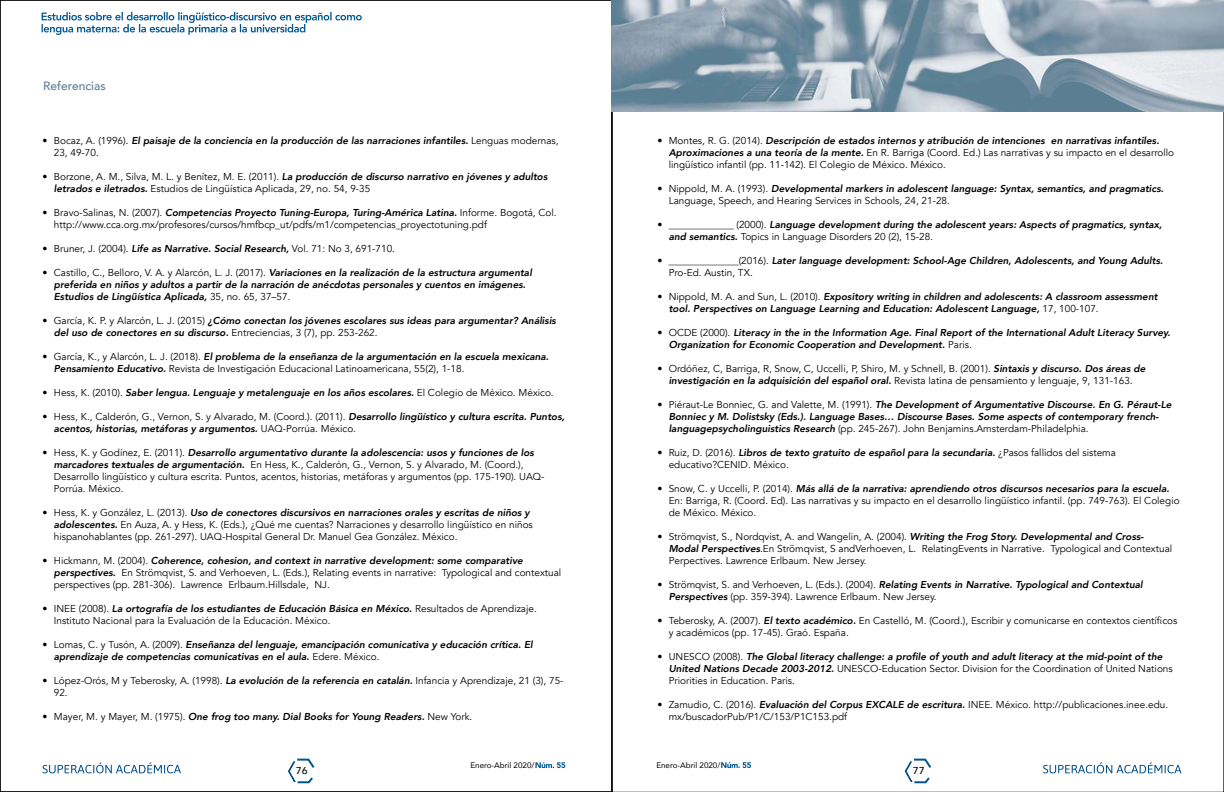
<style>
.page{position:relative;width:1224px;height:792px;background:#fff}
.page>*{position:absolute;margin:0;border:0;box-sizing:border-box;transform-origin:0 0}
.t1{font:500 12px "Avenir";color:#5b8093}
.t2{font:10px/12px "Avenir";color:#000}
.t3{font:italic 800 10px/12px "Avenir";color:#000}
.t4{font:500 10px "Avenir Next";color:#000}
.t5{font:8px "Avenir";color:#000}
.s1{font-weight:400;font-style:normal}
.s2{font-weight:800;font-style:italic}
</style>
<div class="page">
<svg style="left:43px;top:762px;width:138px;height:11px"></svg>
<svg style="left:1043px;top:762px;width:138px;height:11px"></svg>
<svg style="left:42px;top:12px;width:320px;height:23px"></svg>
<svg style="left:288px;top:758px;width:27px;height:26px"></svg>
<svg style="left:904px;top:758px;width:28px;height:26px"></svg>
<svg style="left:535px;top:762px;width:30px;height:6px"></svg>
<svg style="left:721px;top:762px;width:30px;height:6px"></svg>
<img style="left:611px;top:0;width:613px;height:111px">
<p class="t1" style="left:43px;top:76px;width:64px">Referencias</p>
<p class="t3" style="left:54px;top:135px;width:506px;text-indent:-11px"><span class="s1">• Bocaz, A. (1996).</span> El paisaje de la conciencia en la producción de las narraciones infantiles. <span class="s1">Lenguas modernas,<br>23, 49-70.</span></p>
<p class="t2" style="left:54px;top:171px;width:495px;text-indent:-11px">• Borzone, A. M., Silva, M. L. y Benítez, M. E. (2011). <span class="s2">La producción de discurso narrativo en jóvenes y adultos letrados e iletrados.</span> Estudios de Lingüística Aplicada, 29, no. 54, 9-35</p>
<p class="t2" style="left:54px;top:207px;width:504px;text-indent:-11px">• Bravo-Salinas, N. (2007). <span class="s2">Competencias Proyecto Tuning-Europa, Turing-América Latina.</span> Informe. Bogotá, Col. http://www.cca.org.mx/profesores/cursos/hmfbcp_ut/pdfs/m1/competencias_proyectotuning.pdf</p>
<p class="t2" style="left:43px;top:243px;width:354px">• Bruner, J. (2004). <span class="s2">Life as Narrative. Social Research,</span> Vol. 71: No 3, 691-710.</p>
<p class="t3" style="left:54px;top:267px;width:480px;text-indent:-11px"><span class="s1">• Castillo, C., Belloro, V. A. y Alarcón, L. J. (2017).</span> Variaciones en la realización de la estructura argumental preferida en niños y adultos a partir de la narración de anécdotas personales y cuentos en imágenes.<br>Estudios de Lingüística Aplicada, <span class="s1">35, no. 65, 37–57.</span></p>
<p class="t3" style="left:54px;top:315px;width:504px;text-indent:-11px"><span class="s1">• García, K. P. y Alarcón, L. J. (2015)</span> ¿Cómo conectan los jóvenes escolares sus ideas para argumentar? Análisis del uso de conectores en su discurso. <span class="s1">Entreciencias, 3 (7), pp. 253-262.</span></p>
<p class="t2" style="left:54px;top:351px;width:497px;text-indent:-11px">• García, K., y Alarcón, L. J. (2018). <span class="s2">El problema de la enseñanza de la argumentación en la escuela mexicana.<br>Pensamiento Educativo.</span> Revista de Investigación Educacional Latinoamericana, 55(2), 1-18.</p>
<p class="t3" style="left:43px;top:387px;width:513px"><span class="s1">• Hess, K. (2010).</span> Saber lengua. Lenguaje y metalenguaje en los años escolares. <span class="s1">El Colegio de México. México.</span></p>
<p class="t3" style="left:54px;top:411px;width:512px;text-indent:-11px"><span class="s1">• Hess, K., Calderón, G., Vernon, S. y Alvarado, M. (Coord.). (2011).</span> Desarrollo lingüístico y cultura escrita. Puntos, acentos, historias, metáforas y argumentos. <span class="s1">UAQ-Porrúa. México.</span></p>
<p class="t2" style="left:54px;top:447px;width:492px;text-indent:-11px">• Hess, K. y Godínez, E. (2011). <span class="s2">Desarrollo argumentativo durante la adolescencia: usos y funciones de los marcadores textuales de argumentación.</span> En Hess, K., Calderón, G., Vernon, S. y Alvarado, M. (Coord.), Desarrollo lingüístico y cultura escrita. Puntos, acentos, historias, metáforas y argumentos (pp. 175-190). UAQ-Porrúa. México.</p>
<p class="t2" style="left:54px;top:507px;width:481px;text-indent:-11px">• Hess, K. y González, L. (2013). <span class="s2">Uso de conectores discursivos en narraciones orales y escritas de niños y adolescentes.</span> En Auza, A. y Hess, K. (Eds.), ¿Qué me cuentas? Narraciones y desarrollo lingüístico en niños hispanohablantes (pp. 261-297). UAQ-Hospital General Dr. Manuel Gea González. México.</p>
<p class="t2" style="left:54px;top:555px;width:509px;text-indent:-11px">• Hickmann, M. (2004). <span class="s2">Coherence, cohesion, and context in narrative development: some comparative perspectives.</span> En Strömqvist, S. and Verhoeven, L. (Eds.), Relating events in narrative: Typological and contextual perspectives (pp. 281-306). Lawrence Erlbaum.Hillsdale, NJ.</p>
<p class="t2" style="left:54px;top:603px;width:485px;text-indent:-11px">• INEE (2008). <span class="s2">La ortografía de los estudiantes de Educación Básica en México.</span> Resultados de Aprendizaje.<br>Instituto Nacional para la Evaluación de la Educación. México.</p>
<p class="t3" style="left:54px;top:639px;width:480px;text-indent:-11px"><span class="s1">• Lomas, C. y Tusón, A. (2009).</span> Enseñanza del lenguaje, emancipación comunicativa y educación crítica. El aprendizaje de competencias comunicativas en el aula. <span class="s1">Edere. México.</span></p>
<p class="t2" style="left:54px;top:675px;width:511px;text-indent:-11px">• López-Orós, M y Teberosky, A. (1998). <span class="s2">La evolución de la referencia en catalán.</span> Infancia y Aprendizaje, 21 (3), 75-<br>92.</p>
<p class="t3" style="left:43px;top:711px;width:431px"><span class="s1">• Mayer, M. y Mayer, M. (1975).</span> One frog too many. Dial Books for Young Readers. <span class="s1">New York.</span></p>
<p class="t2" style="left:669px;top:135px;width:507px;text-indent:-11px">• Montes, R. G. (2014). <span class="s2">Descripción de estados internos y atribución de intenciones en narrativas infantiles.<br>Aproximaciones a una teoría de la mente.</span> En R. Barriga (Coord. Ed.) Las narrativas y su impacto en el desarrollo lingüístico infantil (pp. 11-142). El Colegio de México. México.</p>
<p class="t2" style="left:669px;top:183px;width:497px;text-indent:-11px">• Nippold, M. A. (1993). <span class="s2">Developmental markers in adolescent language: Syntax, semantics, and pragmatics.<br></span>Language, Speech, and Hearing Services in Schools, 24, 21-28.</p>
<p class="t3" style="left:669px;top:219px;width:495px;text-indent:-11px"><span class="s1">• _____________ (2000).</span> Language development during the adolescent years: Aspects of pragmatics, syntax, and semantics. <span class="s1">Topics in Language Disorders 20 (2), 15-28.</span></p>
<p class="t3" style="left:669px;top:255px;width:496px;text-indent:-11px"><span class="s1">• ______________(2016).</span> Later language development: School-Age Children, Adolescents, and Young Adults.<br><span class="s1">Pro-Ed. Austin, TX.</span></p>
<p class="t3" style="left:669px;top:291px;width:490px;text-indent:-11px"><span class="s1">• Nippold, M. A. and Sun, L. (2010).</span> Expository writing in children and adolescents: A classroom assessment tool. Perspectives on Language Learning and Education: Adolescent Language, <span class="s1">17, 100-107.</span></p>
<p class="t3" style="left:669px;top:327px;width:503px;text-indent:-11px"><span class="s1">• OCDE (2000).</span> Literacy in the in the Information Age. Final Report of the International Adult Literacy Survey.<br>Organization for Economic Cooperation and Development. <span class="s1">Paris.</span></p>
<p class="t2" style="left:657px;top:363px;width:490px;text-align:center">• Ordóñez, C, Barriga, R, Snow, C, Uccelli, P, Shiro, M. y Schnell, B. (2001). <span class="s2">Sintaxis y discurso. Dos áreas de investigación en la adquisición del español oral.</span> Revista latina de pensamiento y lenguaje, 9, 131-163.</p>
<p class="t3" style="left:669px;top:399px;width:504px;text-indent:-11px"><span class="s1">• Piéraut-Le Bonniec, G. and Valette, M. (1991).</span> The Development of Argumentative Discourse. En G. Péraut-Le<br>Bonniec y M. Dolistsky (Eds.). Language Bases… Discourse Bases. Some aspects of contemporary french&shy;languagepsycholinguistics Research <span class="s1">(pp. 245-267). John Benjamins.Amsterdam-Philadelphia.</span></p>
<p class="t2" style="left:669px;top:447px;width:449px;text-indent:-11px">• Ruiz, D. (2016). <span class="s2">Libros de texto gratuito de español para la secundaria.</span> ¿Pasos fallidos del sistema educativo?CENID. México.</p>
<p class="t2" style="left:669px;top:483px;width:512px;text-indent:-11px">• Snow, C. y Uccelli, P. (2014). <span class="s2">Más allá de la narrativa: aprendiendo otros discursos necesarios para la escuela.<br></span>En: Barriga, R. (Coord. Ed). Las narrativas y su impacto en el desarrollo lingüístico infantil. (pp. 749-763). El Colegio de México. México.</p>
<p class="t2" style="left:669px;top:531px;width:505px;text-indent:-11px">• Strömqvist, S., Nordqvist, A. and Wangelin, A. (2004). <span class="s2">Writing the Frog Story. Developmental and Cross-<br>Modal Perspectives</span>.En Strömqvist, S andVerhoeven, L. RelatingEvents in Narrative. Typological and Contextual<br>Perpectives. Lawrence Erlbaum. New Jersey.</p>
<p class="t2" style="left:669px;top:579px;width:476px;text-indent:-11px">• Strömqvist, S. and Verhoeven, L. (Eds.). (2004). <span class="s2">Relating Events in Narrative. Typological and Contextual<br>Perspectives</span> (pp. 359-394). Lawrence Erlbaum. New Jersey.</p>
<p class="t2" style="left:669px;top:615px;width:510px;text-indent:-11px">• Teberosky, A. (2007). <span class="s2">El texto académico.</span> En Castelló, M. (Coord.), Escribir y comunicarse en contextos científicos y académicos (pp. 17-45). Graó. España.</p>
<p class="t2" style="left:669px;top:651px;width:506px;text-indent:-11px">• UNESCO (2008). <span class="s2">The Global literacy challenge: a profile of youth and adult literacy at the mid-point of the<br>United Nations Decade 2003-2012.</span> UNESCO-Education Sector. Division for the Coordination of United Nations<br>Priorities in Education. Paris.</p>
<p class="t2" style="left:669px;top:699px;width:501px;text-indent:-11px">• Zamudio, C. (2016). <span class="s2">Evaluación del Corpus EXCALE de escritura.</span> INEE. México. http://publicaciones.inee.edu. mx/buscadorPub/P1/C/153/P1C153.pdf</p>
<p class="t5" style="left:471px;top:759px;width:65px">Enero-Abril 2020/</p>
<p class="t5" style="left:656px;top:759px;width:65px">Enero-Abril 2020/</p>
<p class="t4" style="left:296px;top:762px;width:13px">76</p>
<p class="t4" style="left:913px;top:762px;width:13px">77</p>
</div>
